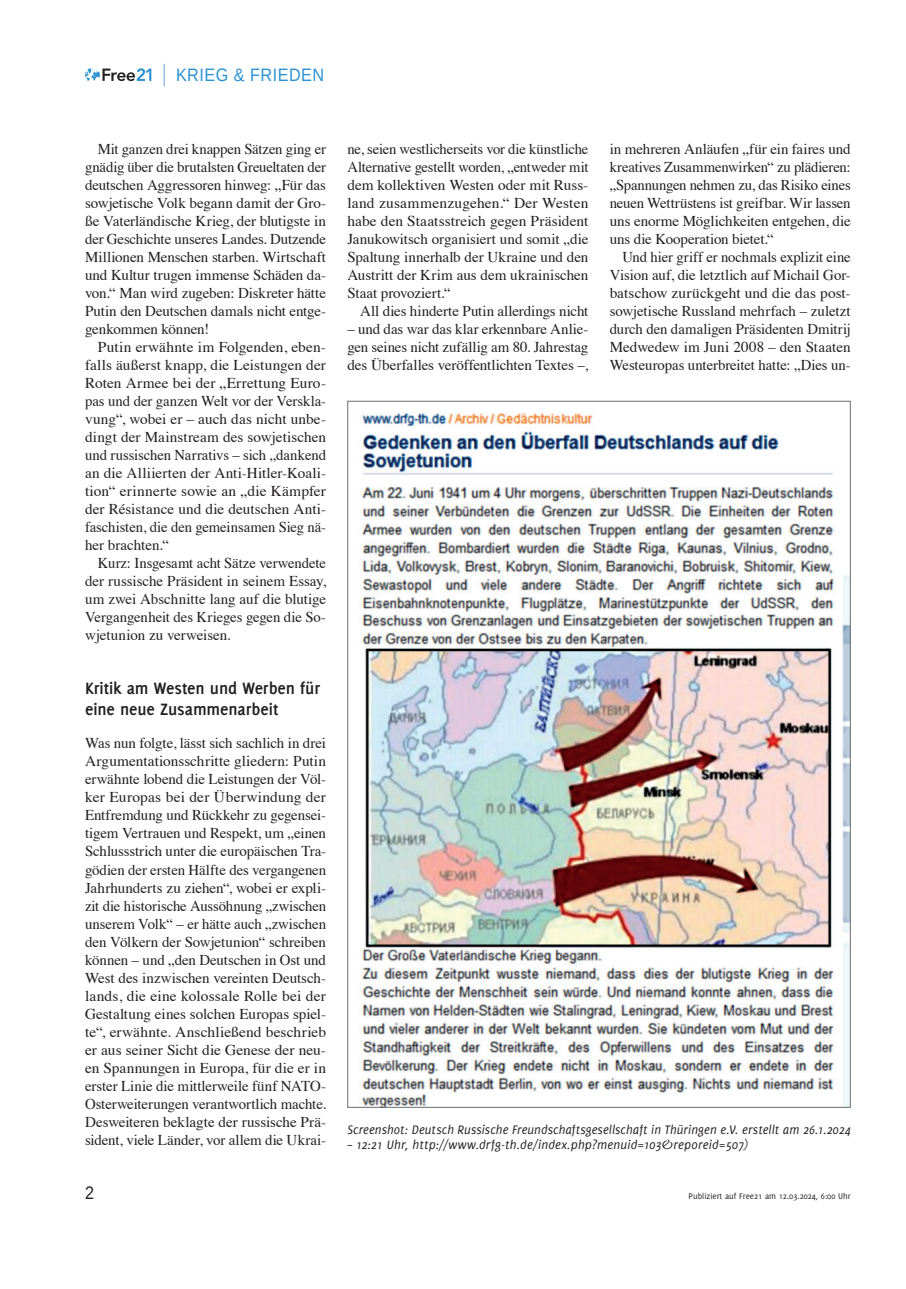
<style>
.page{position:relative;width:906px;height:1289px;background:#fff}
.page>*{position:absolute;margin:0;border:0;box-sizing:border-box;transform-origin:0 0}
.t1{font:700 18px/21px "Delicious";letter-spacing:-.005em;color:#231f20}
.t2{font:18px "Liberation Sans";letter-spacing:.03em;color:#2a92d0;scale:.9 1}
.t3{font:18px "Liberation Sans";color:#231f20;scale:.9 1}
.t4{font:15px/18px "Times";letter-spacing:-.005em;color:#231f20;text-align:justify}
.t5{font:italic 13.5px "Delicious";letter-spacing:.01em;color:#231f20}
.t6{font:9px "Delicious";color:#231f20}
</style>
<div class="page">
<svg style="left:85px;top:68px;width:66px;height:13px"></svg>
<hr style="left:163px;top:64px;width:2px;height:22px;background:#9abfe5">
<img style="left:362px;top:413px;width:486px;height:692px">
<p class="t2" style="left:176px;top:63px;width:166px">KRIEG &amp; FRIEDEN</p>
<p class="t4" style="left:85px;top:139px;width:242px;text-indent:13px">Mit ganzen drei knappen Sätzen ging er gnädig über die brutalsten Greueltaten der deutschen Aggressoren hinweg: „Für das sowjetische Volk begann damit der Gro&shy;ße Vaterländische Krieg, der blutigste in der Geschichte unseres Landes. Dutzende Millionen Menschen starben. Wirtschaft und Kultur trugen immense Schäden da&shy;von.“ Man wird zugeben: Diskreter hätte Putin den Deutschen damals nicht entge&shy;genkommen können!</p>
<p class="t4" style="left:85px;top:337px;width:242px;text-indent:13px">Putin erwähnte im Folgenden, eben&shy;falls äußerst knapp, die Leistungen der Roten Armee bei der „Errettung Euro&shy;pas und der ganzen Welt vor der Verskla&shy;vung“, wobei er – auch das nicht unbe&shy;dingt der Mainstream des sowjetischen und russischen Narrativs – sich „dankend an die Alliierten der Anti-Hitler-Koali&shy;tion“ erinnerte sowie an „die Kämpfer der Résistance und die deutschen Anti&shy;faschisten, die den gemeinsamen Sieg nä&shy;her brachten.“</p>
<p class="t4" style="left:85px;top:553px;width:242px;text-indent:13px">Kurz: Insgesamt acht Sätze verwendete der russische Präsident in seinem Essay, um zwei Abschnitte lang auf die blutige Vergangenheit des Krieges gegen die So&shy;wjetunion zu verweisen.</p>
<p class="t1" style="left:85px;top:677px;width:236px">Kritik am Westen und Werben für eine neue Zusammenarbeit</p>
<p class="t4" style="left:85px;top:733px;width:242px">Was nun folgte, lässt sich sachlich in drei Argumentationsschritte gliedern: Putin erwähnte lobend die Leistungen der Völ&shy;ker Europas bei der Überwindung der Entfremdung und Rückkehr zu gegensei&shy;tigem Vertrauen und Respekt, um „einen Schlussstrich unter die europäischen Tra&shy;gödien der ersten Hälfte des vergangenen Jahrhunderts zu ziehen“, wobei er expli&shy;zit die historische Aussöhnung „zwischen unserem Volk“ – er hätte auch „zwischen den Völkern der Sowjetunion“ schreiben können – und „den Deutschen in Ost und West des inzwischen vereinten Deutsch&shy;lands, die eine kolossale Rolle bei der Gestaltung eines solchen Europas spiel&shy;te“, erwähnte. Anschließend beschrieb er aus seiner Sicht die Genese der neu&shy;en Spannungen in Europa, für die er in erster Linie die mittlerweile fünf NATO-Osterweiterungen verantwortlich machte.<br>Desweiteren beklagte der russische Prä&shy;sident, viele Länder, vor allem die Ukrai-</p>
<p class="t4" style="left:347px;top:139px;width:242px">ne, seien westlicherseits vor die künstliche Alternative gestellt worden, „entweder mit dem kollektiven Westen oder mit Russ&shy;land zusammenzugehen.“ Der Westen habe den Staatsstreich gegen Präsident Janukowitsch organisiert und somit „die Spaltung innerhalb der Ukraine und den Austritt der Krim aus dem ukrainischen Staat provoziert.“</p>
<p class="t4" style="left:360px;top:301px;width:230px">All dies hinderte Putin allerdings nicht</p>
<p class="t4" style="left:347px;top:319px;width:242px">– und das war das klar erkennbare Anlie&shy;gen seines nicht zufällig am 80. Jahrestag des Überfalles veröffentlichten Textes –,</p>
<p class="t4" style="left:609px;top:139px;width:242px">in mehreren Anläufen „für ein faires und kreatives Zusammenwirken“ zu plädieren: „Spannungen nehmen zu, das Risiko eines neuen Wettrüstens ist greifbar. Wir lassen uns enorme Möglichkeiten entgehen, die uns die Kooperation bietet.“</p>
<p class="t4" style="left:609px;top:247px;width:242px;text-indent:13px">Und hier griff er nochmals explizit eine Vision auf, die letztlich auf Michail Gor&shy;batschow zurückgeht und die das post&shy;sowjetische Russland mehrfach – zuletzt durch den damaligen Präsidenten Dmitrij Medwedew im Juni 2008 – den Staaten Westeuropas unterbreitet hatte: „Dies un-</p>
<p class="t5" style="left:347px;top:1122px;width:505px">Screenshot: Deutsch Russische Freundschaftsgesellschaft in Thüringen e.V. erstellt am 26.1.2024</p>
<p class="t5" style="left:347px;top:1137px;width:402px">– 12:21 Uhr, http://www.drfg-th.de/index.php?menuid=103&amp;reporeid=507)</p>
<p class="t3" style="left:85px;top:1180px;width:12px">2</p>
<p class="t6" style="left:688px;top:1190px;width:163px">Publiziert auf Free21 am 12.03.2024, 6:00 Uhr</p>
</div>
